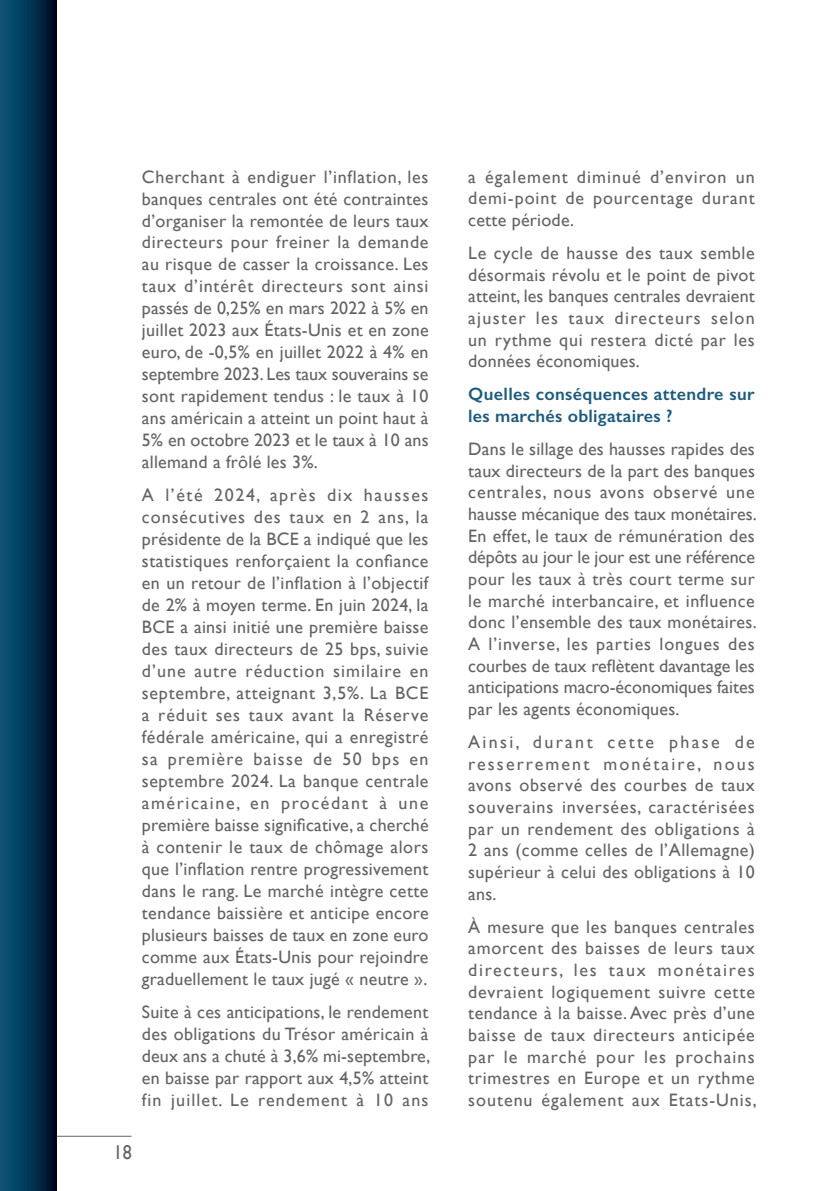
<style>
.page{position:relative;width:840px;height:1191px;background:#fff}
.page>*{position:absolute;margin:0;border:0;box-sizing:border-box;transform-origin:0 0}
.t1{font:20px "Gill Sans";color:#646363;scale:.9 1}
.t2{font:18px/22px "Gill Sans";letter-spacing:.015em;color:#646363;text-align:justify}
.t3{font:600 18px/21.6px "Gill Sans";letter-spacing:.02em;color:#1d5b7d}
</style>
<div class="page">
<div style="left:0;top:0;width:57px;height:1191px;background:linear-gradient(to right,#085b7f,#000c25)"></div>
<hr style="left:57px;top:1135px;width:74px;height:1px;background:#646363">
<p class="t2" style="left:142px;top:165px;width:288px">Cherchant à endiguer l’inflation, les banques centrales ont été contraintes d’organiser la remontée de leurs taux directeurs pour freiner la demande au risque de casser la croissance. Les taux d’intérêt directeurs sont ainsi passés de 0,25% en mars 2022 à 5% en juillet 2023 aux États-Unis et en zone euro, de -0,5% en juillet 2022 à 4% en septembre 2023. Les taux souverains se sont rapidement tendus : le taux à 10 ans américain a atteint un point haut à 5% en octobre 2023 et le taux à 10 ans allemand a frôlé les 3%.</p>
<p class="t2" style="left:142px;top:484px;width:288px">A l’été 2024, après dix hausses consécutives des taux en 2 ans, la présidente de la BCE a indiqué que les statistiques renforçaient la confiance en un retour de l’inflation à l’objectif de 2% à moyen terme. En juin 2024, la BCE a ainsi initié une première baisse des taux directeurs de 25 bps, suivie d’une autre réduction similaire en septembre, atteignant 3,5%. La BCE a réduit ses taux avant la Réserve fédérale américaine, qui a enregistré sa première baisse de 50 bps en septembre 2024. La banque centrale américaine, en procédant à une première baisse significative, a cherché à contenir le taux de chômage alors que l’inflation rentre progressivement dans le rang. Le marché intègre cette tendance baissière et anticipe encore plusieurs baisses de taux en zone euro comme aux États-Unis pour rejoindre graduellement le taux jugé « neutre ».</p>
<p class="t2" style="left:142px;top:1000px;width:290px">Suite à ces anticipations, le rendement des obligations du Trésor américain à deux ans a chuté à 3,6% mi-septembre, en baisse par rapport aux 4,5% atteint fin juillet. Le rendement à 10 ans</p>
<p class="t1" style="left:113px;top:1140px;width:22px">18</p>
<p class="t2" style="left:468px;top:165px;width:288px">a également diminué d’environ un demi-point de pourcentage durant cette période.</p>
<p class="t2" style="left:468px;top:242px;width:288px">Le cycle de hausse des taux semble désormais révolu et le point de pivot atteint, les banques centrales devraient ajuster les taux directeurs selon un rythme qui restera dicté par les données économiques.</p>
<p class="t3" style="left:468px;top:383px;width:288px">Quelles conséquences attendre sur les marchés obligataires ?</p>
<p class="t2" style="left:468px;top:438px;width:290px">Dans le sillage des hausses rapides des taux directeurs de la part des banques centrales, nous avons observé une hausse mécanique des taux monétaires.<br>En effet, le taux de rémunération des dépôts au jour le jour est une référence pour les taux à très court terme sur le marché interbancaire, et influence donc l’ensemble des taux monétaires.<br>A l’inverse, les parties longues des courbes de taux reflètent davantage les anticipations macro-économiques faites par les agents économiques.</p>
<p class="t2" style="left:468px;top:731px;width:288px">Ainsi, durant cette phase de resserrement monétaire, nous avons observé des courbes de taux souverains inversées, caractérisées par un rendement des obligations à 2 ans (comme celles de l’Allemagne) supérieur à celui des obligations à 10 ans.</p>
<p class="t2" style="left:468px;top:915px;width:290px">À mesure que les banques centrales amorcent des baisses de leurs taux directeurs, les taux monétaires devraient logiquement suivre cette tendance à la baisse. Avec près d’une baisse de taux directeurs anticipée par le marché pour les prochains trimestres en Europe et un rythme soutenu également aux Etats-Unis,</p>
</div>
